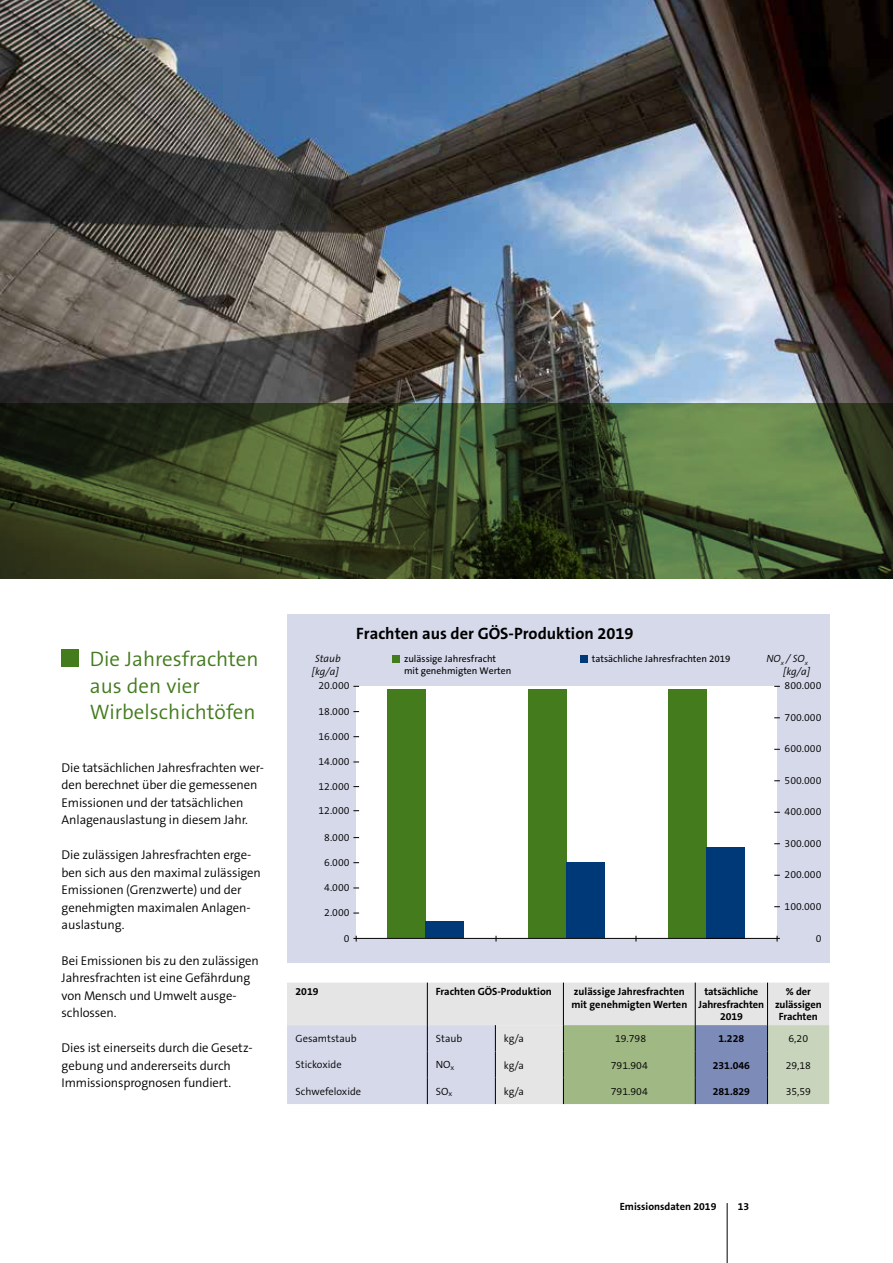
<style>
.page{position:relative;width:893px;height:1263px;background:#fff}
.page>*{position:absolute;margin:0;border:0;box-sizing:border-box;transform-origin:0 0}
.t1{font:300 21px/26.2px "The Sans B4";color:#437b1d}
.t2{font:700 16.5px "The Sans B7";color:#000}
.t3{font:300 12.75px/17.5px "The Sans B4";letter-spacing:-.01em;color:#000}
.t4{font:300 10.5px "The Sans B4";color:#000}
.t5{font:700 10.5px/12.6px "The Sans B7";color:#000;text-align:center}
.t6{font:italic 300 10.5px/12.8px "The Sans B4";color:#000;text-align:center}
.t7{font:9.75px/11.7px "The Sans B5 Plain";color:#000}
</style>
<div class="page">
<img style="left:0;top:0;width:893px;height:403px">
<svg style="left:0;top:403px;width:893px;height:176px;background:#3c4c28"></svg>
<div style="left:287px;top:614px;width:542px;height:348px;background:#d6d9ea"></div>
<div style="left:356px;top:686px;width:421px;height:252px;background:#fff"></div>
<div style="left:387px;top:689px;width:38px;height:249px;background:#437b1d"></div>
<div style="left:425px;top:921px;width:39px;height:17px;background:#003978"></div>
<div style="left:528px;top:689px;width:38px;height:249px;background:#437b1d"></div>
<div style="left:566px;top:863px;width:38px;height:75px;background:#003978"></div>
<div style="left:668px;top:689px;width:38px;height:249px;background:#437b1d"></div>
<div style="left:706px;top:847px;width:39px;height:91px;background:#003978"></div>
<hr style="left:354px;top:938px;width:425px;height:1px;background:#000">
<div style="left:392px;top:655px;width:8px;height:8px;background:#437b1d"></div>
<div style="left:580px;top:655px;width:8px;height:8px;background:#003978"></div>
<svg style="left:287px;top:982px;width:542px;height:122px;background:#c8cecd"></svg>
<div style="left:62px;top:649px;width:17px;height:17px;background:#437b1d"></div>
<hr style="left:727px;top:1203px;width:1px;height:60px;background:#000">
<h1 class="t1" style="left:90px;top:647px;width:170px">Die Jahresfrachten aus den vier<br>Wirbelschichtöfen</h1>
<p class="t3" style="left:62px;top:759px;width:204px">Die tatsächlichen Jahresfrachten wer&shy;den berechnet über die gemessenen Emissionen und der tatsächlichen Anlagenauslastung in diesem Jahr.</p>
<p class="t3" style="left:62px;top:847px;width:201px">Die zulässigen Jahresfrachten erge&shy;ben sich aus den maximal zulässigen<br>Emissionen (Grenzwerte) und der genehmigten maximalen Anlagen&shy;auslastung.</p>
<p class="t3" style="left:62px;top:952px;width:199px">Bei Emissionen bis zu den zulässigen<br>Jahresfrachten ist eine Gefährdung von Mensch und Umwelt ausge&shy;schlossen.</p>
<p class="t3" style="left:62px;top:1039px;width:192px">Dies ist einerseits durch die Gesetz&shy;gebung und andererseits durch<br>Immissionsprognosen fundiert.</p>
<p class="t2" style="left:356px;top:625px;width:279px">Frachten aus der GÖS-Produktion 2019</p>
<p class="t6" style="left:312px;top:653px;width:30px">Staub [kg/a]</p>
<p class="t6" style="left:766px;top:653px;width:45px;text-align:right">NO<sub>x</sub> / SO<sub>x </sub>[kg/a]</p>
<p class="t7" style="left:404px;top:653px;width:109px">zulässige Jahresfracht mit genehmigten Werten</p>
<p class="t7" style="left:592px;top:653px;width:140px">tatsächliche Jahresfrachten 2019</p>
<p class="t4" style="left:319px;top:680px;width:33px">20.000</p>
<p class="t4" style="left:319px;top:706px;width:33px">18.000</p>
<p class="t4" style="left:319px;top:731px;width:33px">16.000</p>
<p class="t4" style="left:319px;top:756px;width:33px">14.000</p>
<p class="t4" style="left:319px;top:781px;width:33px">12.000</p>
<p class="t4" style="left:319px;top:805px;width:33px">12.000</p>
<p class="t4" style="left:324px;top:832px;width:27px">8.000</p>
<p class="t4" style="left:324px;top:857px;width:27px">6.000</p>
<p class="t4" style="left:324px;top:882px;width:27px">4.000</p>
<p class="t4" style="left:324px;top:907px;width:27px">2.000</p>
<p class="t4" style="left:344px;top:932px;width:7px">0</p>
<p class="t4" style="left:785px;top:680px;width:38px">800.000</p>
<p class="t4" style="left:785px;top:712px;width:38px">700.000</p>
<p class="t4" style="left:785px;top:743px;width:38px">600.000</p>
<p class="t4" style="left:785px;top:775px;width:38px">500.000</p>
<p class="t4" style="left:785px;top:806px;width:38px">400.000</p>
<p class="t4" style="left:785px;top:838px;width:38px">300.000</p>
<p class="t4" style="left:785px;top:869px;width:38px">200.000</p>
<p class="t4" style="left:785px;top:901px;width:38px">100.000</p>
<p class="t4" style="left:816px;top:932px;width:7px">0</p>
<p class="t5" style="left:296px;top:986px;width:25px">2019</p>
<p class="t5" style="left:436px;top:986px;width:117px">Frachten GÖS-Produktion</p>
<p class="t5" style="left:571px;top:986px;width:117px;text-align:left">zulässige Jahresfrachten mit genehmigten Werten</p>
<p class="t5" style="left:699px;top:986px;width:67px">tatsächliche<br>Jahresfrachten<br>2019</p>
<p class="t5" style="left:775px;top:986px;width:48px">% der zulässigen<br>Frachten</p>
<p class="t4" style="left:295px;top:1033px;width:63px">Gesamtstaub</p>
<p class="t4" style="left:436px;top:1033px;width:28px">Staub</p>
<p class="t4" style="left:504px;top:1033px;width:22px">kg/a</p>
<p class="t4" style="left:615px;top:1033px;width:33px">19.798</p>
<p class="t5" style="left:718px;top:1033px;width:27px">1.228</p>
<p class="t4" style="left:788px;top:1033px;width:21px">6,20</p>
<p class="t4" style="left:295px;top:1059px;width:48px">Stickoxide</p>
<p class="t4" style="left:436px;top:1059px;width:20px">NO<sub>x</sub></p>
<p class="t4" style="left:504px;top:1059px;width:22px">kg/a</p>
<p class="t4" style="left:611px;top:1059px;width:38px">791.904</p>
<p class="t5" style="left:713px;top:1059px;width:39px">231.046</p>
<p class="t4" style="left:786px;top:1059px;width:27px">29,18</p>
<p class="t4" style="left:296px;top:1086px;width:67px">Schwefeloxide</p>
<p class="t4" style="left:436px;top:1086px;width:18px">SO<sub>x</sub></p>
<p class="t4" style="left:504px;top:1086px;width:22px">kg/a</p>
<p class="t4" style="left:611px;top:1086px;width:38px">791.904</p>
<p class="t5" style="left:713px;top:1085px;width:39px">281.829</p>
<p class="t4" style="left:786px;top:1086px;width:27px">35,59</p>
<p class="t5" style="left:620px;top:1200px;width:98px">Emissionsdaten 2019</p>
<p class="t5" style="left:738px;top:1200px;width:13px">13</p>
</div>
